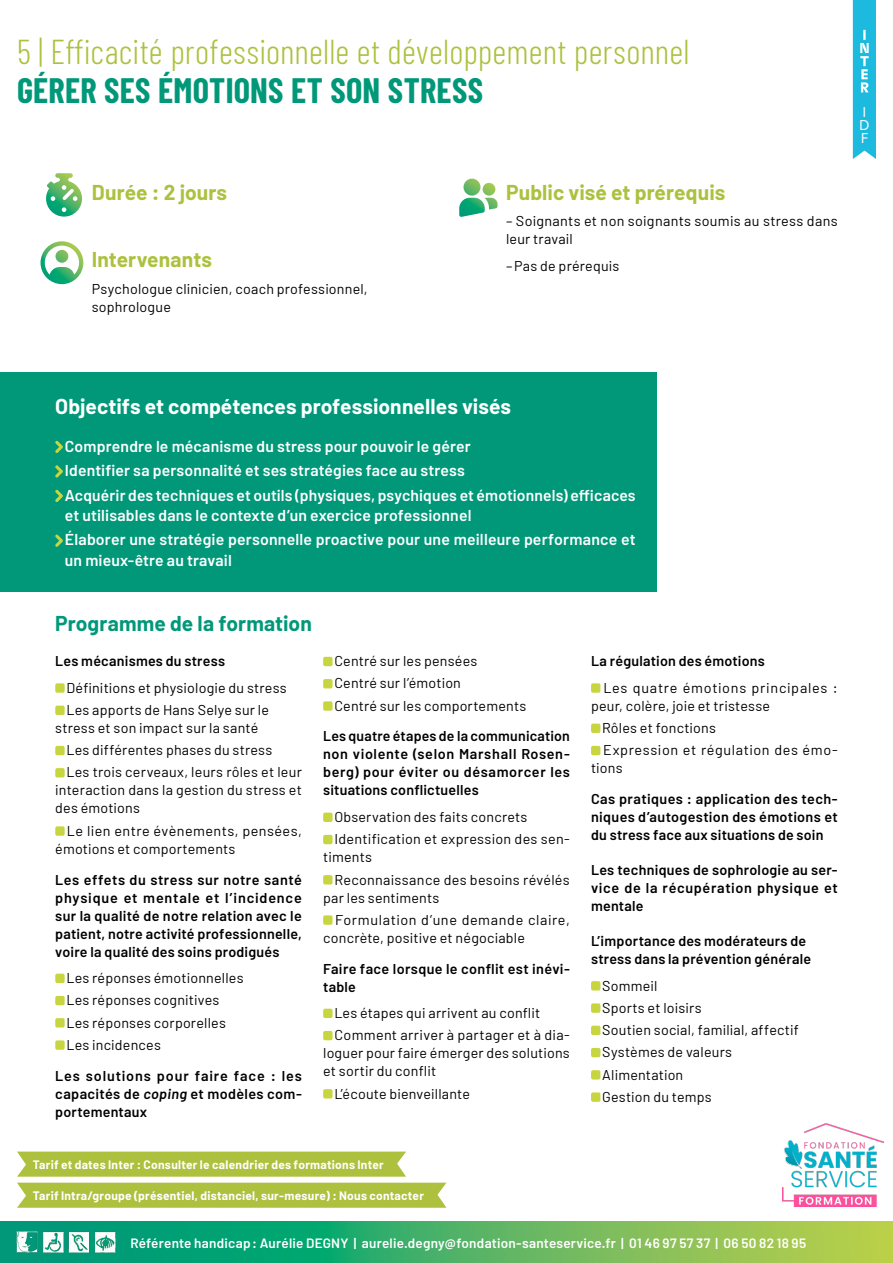
<style>
.page{position:relative;width:893px;height:1263px;background:#fff}
.page>*{position:absolute;margin:0;border:0;box-sizing:border-box;transform-origin:0 0}
.t1{font:300 34.5px "Barlow Condensed";letter-spacing:.005em;color:#adc13e}
.t2{font:700 34.5px "Barlow Condensed";letter-spacing:.005em;color:#009879}
.t3{font:700 21px "Barlow";letter-spacing:.005em;color:#adc13e}
.t4{font:700 21px "Barlow";color:#fff}
.t5{font:700 21px "Barlow";letter-spacing:.005em;color:#009879}
.t6{font:600 15.75px/24.5px "Barlow";letter-spacing:.01em;color:#fff}
.t7{font:14.25px/22.2px "Barlow";letter-spacing:.015em;color:#000}
.t8{font:600 14.25px/18px "Barlow";letter-spacing:.015em;color:#000;text-align:justify}
.t9{font:14.25px/22.2px "Barlow";letter-spacing:.04em;color:#000}
.t10{font:300 14.25px/13.2px "GT Flexa";color:#fff}
.t11{font:600 13.5px "Barlow";letter-spacing:.015em;color:#fff}
.t12{font:700 12px "Barlow";letter-spacing:.02em;color:#fff}
.s1{font-style:italic}
</style>
<div class="page">
<svg style="left:0;top:1222px;width:893px;height:41px;background:#52b463"></svg>
<img style="left:12px;top:1227px;width:108px;height:29px">
<div style="left:17px;top:1183px;width:429px;height:25px;background:#adc13e"></div>
<svg style="left:17px;top:1151px;width:389px;height:26px;background:#b1c449"></svg>
<img style="left:782px;top:1123px;width:101px;height:83px">
<div style="left:0;top:372px;width:657px;height:220px;background:#009879"></div>
<svg style="left:55px;top:441px;width:8px;height:12px"></svg>
<svg style="left:55px;top:465px;width:8px;height:13px"></svg>
<svg style="left:55px;top:490px;width:8px;height:12px"></svg>
<svg style="left:55px;top:534px;width:8px;height:13px"></svg>
<div style="left:55px;top:683px;width:10px;height:10px;background:#c7d540;border-radius:2px"></div>
<div style="left:55px;top:706px;width:10px;height:9px;background:#c7d540;border-radius:2px"></div>
<div style="left:55px;top:746px;width:10px;height:9px;background:#c7d540;border-radius:2px"></div>
<div style="left:55px;top:768px;width:10px;height:9px;background:#c7d540;border-radius:2px"></div>
<div style="left:55px;top:826px;width:10px;height:10px;background:#c7d540;border-radius:2px"></div>
<div style="left:55px;top:974px;width:10px;height:9px;background:#c7d540;border-radius:2px"></div>
<div style="left:55px;top:996px;width:10px;height:9px;background:#c7d540;border-radius:2px"></div>
<div style="left:55px;top:1018px;width:10px;height:9px;background:#c7d540;border-radius:2px"></div>
<div style="left:55px;top:1040px;width:10px;height:10px;background:#c7d540;border-radius:2px"></div>
<div style="left:323px;top:657px;width:10px;height:9px;background:#c7d540;border-radius:2px"></div>
<div style="left:323px;top:679px;width:10px;height:9px;background:#c7d540;border-radius:2px"></div>
<div style="left:323px;top:701px;width:10px;height:10px;background:#c7d540;border-radius:2px"></div>
<div style="left:323px;top:813px;width:10px;height:9px;background:#c7d540;border-radius:2px"></div>
<div style="left:323px;top:835px;width:10px;height:9px;background:#c7d540;border-radius:2px"></div>
<div style="left:323px;top:875px;width:10px;height:9px;background:#c7d540;border-radius:2px"></div>
<div style="left:323px;top:915px;width:10px;height:10px;background:#c7d540;border-radius:2px"></div>
<div style="left:323px;top:1009px;width:10px;height:9px;background:#c7d540;border-radius:2px"></div>
<div style="left:323px;top:1031px;width:10px;height:9px;background:#c7d540;border-radius:2px"></div>
<div style="left:323px;top:1089px;width:10px;height:9px;background:#c7d540;border-radius:2px"></div>
<div style="left:591px;top:683px;width:9px;height:10px;background:#c7d540;border-radius:2px"></div>
<div style="left:591px;top:724px;width:9px;height:9px;background:#c7d540;border-radius:2px"></div>
<div style="left:591px;top:746px;width:9px;height:9px;background:#c7d540;border-radius:2px"></div>
<div style="left:591px;top:981px;width:9px;height:9px;background:#c7d540;border-radius:2px"></div>
<div style="left:591px;top:1003px;width:9px;height:10px;background:#c7d540;border-radius:2px"></div>
<div style="left:591px;top:1026px;width:9px;height:9px;background:#c7d540;border-radius:2px"></div>
<div style="left:591px;top:1048px;width:9px;height:9px;background:#c7d540;border-radius:2px"></div>
<div style="left:591px;top:1070px;width:9px;height:9px;background:#c7d540;border-radius:2px"></div>
<div style="left:591px;top:1092px;width:9px;height:10px;background:#c7d540;border-radius:2px"></div>
<svg style="left:463px;top:179px;width:17px;height:17px"></svg>
<svg style="left:459px;top:183px;width:38px;height:34px"></svg>
<svg style="left:46px;top:173px;width:36px;height:44px"></svg>
<svg style="left:41px;top:241px;width:42px;height:43px"></svg>
<hr style="left:892px;top:301px;width:1px;height:199px;background:#009879">
<svg style="left:853px;top:0;width:23px;height:159px;background:#30c0e1"></svg>
<h1 class="t1" style="left:17px;top:30px;width:674px">5 | Efficacité professionnelle et développement personnel</h1>
<h1 class="t2" style="left:17px;top:66px;width:468px">GÉRER SES ÉMOTIONS ET SON STRESS</h1>
<h2 class="t3" style="left:92px;top:179px;width:137px">Durée : 2 jours</h2>
<h2 class="t3" style="left:92px;top:246px;width:122px">Intervenants</h2>
<p class="t7" style="left:92px;top:279px;width:277px;line-height:18px">Psychologue clinicien, coach professionnel, sophrologue</p>
<h2 class="t3" style="left:506px;top:179px;width:221px">Public visé et prérequis</h2>
<p class="t7" style="left:506px;top:212px;width:333px;line-height:18px">– Soignants et non soignants soumis au stress dans leur travail</p>
<p class="t7" style="left:506px;top:254px;width:115px">– Pas de prérequis</p>
<p class="t10" style="left:859px;top:105px;width:12px">I<br>D<br>F</p>
<h2 class="t4" style="left:55px;top:394px;width:457px">Objectifs et compétences professionnelles visés</h2>
<p class="t6" style="left:65px;top:433px;width:572px">Comprendre le mécanisme du stress pour pouvoir le gérer<br>Identifier sa personnalité et ses stratégies face au stress<br>Acquérir des techniques et outils (physiques, psychiques et émotionnels) efficaces</p>
<p class="t6" style="left:65px;top:503px;width:572px">et utilisables dans le contexte d’un exercice professionnel<br>Élaborer une stratégie personnelle proactive pour une meilleure performance et</p>
<p class="t6" style="left:65px;top:547px;width:168px">un mieux-être au travail</p>
<h2 class="t5" style="left:55px;top:611px;width:258px">Programme de la formation</h2>
<p class="t8" style="left:55px;top:652px;width:171px">Les mécanismes du stress</p>
<p class="t7" style="left:66px;top:676px;width:222px">Définitions et physiologie du stress<br>Les apports de Hans Selye sur le</p>
<p class="t7" style="left:66px;top:716px;width:237px;text-indent:-11px">stress et son impact sur la santé<br>Les différentes phases du stress<br>Les trois cerveaux, leurs rôles et leur</p>
<p class="t7" style="left:55px;top:781px;width:248px;line-height:18px">interaction dans la gestion du stress et des émotions</p>
<p class="t7" style="left:55px;top:821px;width:248px;line-height:18px;text-indent:12px">Le lien entre évènements, pensées, émotions et comportements</p>
<p class="t8" style="left:55px;top:870px;width:248px">Les effets du stress sur notre santé physique et mentale et l’incidence sur la qualité de notre relation avec le patient, notre activité professionnelle, voire la qualité des soins prodigués</p>
<p class="t7" style="left:66px;top:966px;width:179px">Les réponses émotionnelles<br>Les réponses cognitives<br>Les réponses corporelles<br>Les incidences</p>
<p class="t8" style="left:55px;top:1066px;width:248px">Les solutions pour faire face : les capacités de <span class="s1">coping</span> et modèles com&shy;portementaux</p>
<p class="t7" style="left:334px;top:650px;width:193px">Centré sur les pensées<br>Centré sur l’émotion<br>Centré sur les comportements</p>
<p class="t8" style="left:323px;top:727px;width:248px">Les quatre étapes de la communication non violente (selon Marshall Rosen&shy;berg) pour éviter ou désamorcer les situations conflictuelles</p>
<p class="t7" style="left:334px;top:805px;width:237px">Observation des faits concrets<br>Identification et expression des sen-</p>
<p class="t7" style="left:335px;top:846px;width:237px;text-indent:-11px">timents<br>Reconnaissance des besoins révélés</p>
<p class="t9" style="left:335px;top:886px;width:236px;text-indent:-12px">par les sentiments<br>Formulation d’une demande claire,</p>
<p class="t7" style="left:323px;top:926px;width:203px">concrète, positive et négociable</p>
<p class="t8" style="left:323px;top:959px;width:248px">Faire face lorsque le conflit est inévi&shy;table</p>
<p class="t7" style="left:334px;top:1001px;width:237px">Les étapes qui arrivent au conflit<br>Comment arriver à partager et à dia-</p>
<p class="t7" style="left:323px;top:1044px;width:248px;line-height:18px">loguer pour faire émerger des solutions et sortir du conflit</p>
<p class="t7" style="left:334px;top:1082px;width:137px">L’écoute bienveillante</p>
<p class="t12" style="left:33px;top:1157px;width:352px">Tarif et dates Inter : Consulter le calendrier des formations Inter</p>
<p class="t12" style="left:33px;top:1188px;width:393px">Tarif Intra/groupe (présentiel, distanciel, sur-mesure) : Nous contacter</p>
<p class="t8" style="left:591px;top:652px;width:175px">La régulation des émotions</p>
<p class="t9" style="left:591px;top:678px;width:248px;line-height:18px;text-indent:12px">Les quatre émotions principales : peur, colère, joie et tristesse</p>
<p class="t9" style="left:602px;top:716px;width:237px">Rôles et fonctions<br>Expression et régulation des émo-</p>
<p class="t7" style="left:591px;top:757px;width:33px">tions</p>
<p class="t8" style="left:591px;top:790px;width:248px">Cas pratiques : application des tech&shy;niques d’autogestion des émotions et du stress face aux situations de soin</p>
<p class="t8" style="left:591px;top:861px;width:248px">Les techniques de sophrologie au ser&shy;vice de la récupération physique et mentale</p>
<p class="t8" style="left:591px;top:932px;width:222px">L’importance des modérateurs de stress dans la prévention générale</p>
<p class="t7" style="left:602px;top:974px;width:198px">Sommeil<br>Sports et loisirs<br>Soutien social, familial, affectif<br>Systèmes de valeurs<br>Alimentation<br>Gestion du temps</p>
<p class="t11" style="left:130px;top:1235px;width:677px">Référente handicap: Aurélie DEGNY | aurelie.degny@fondation-santeservice.fr | 01 46 97 57 37 | 06 50 82 18 95</p>
</div>
